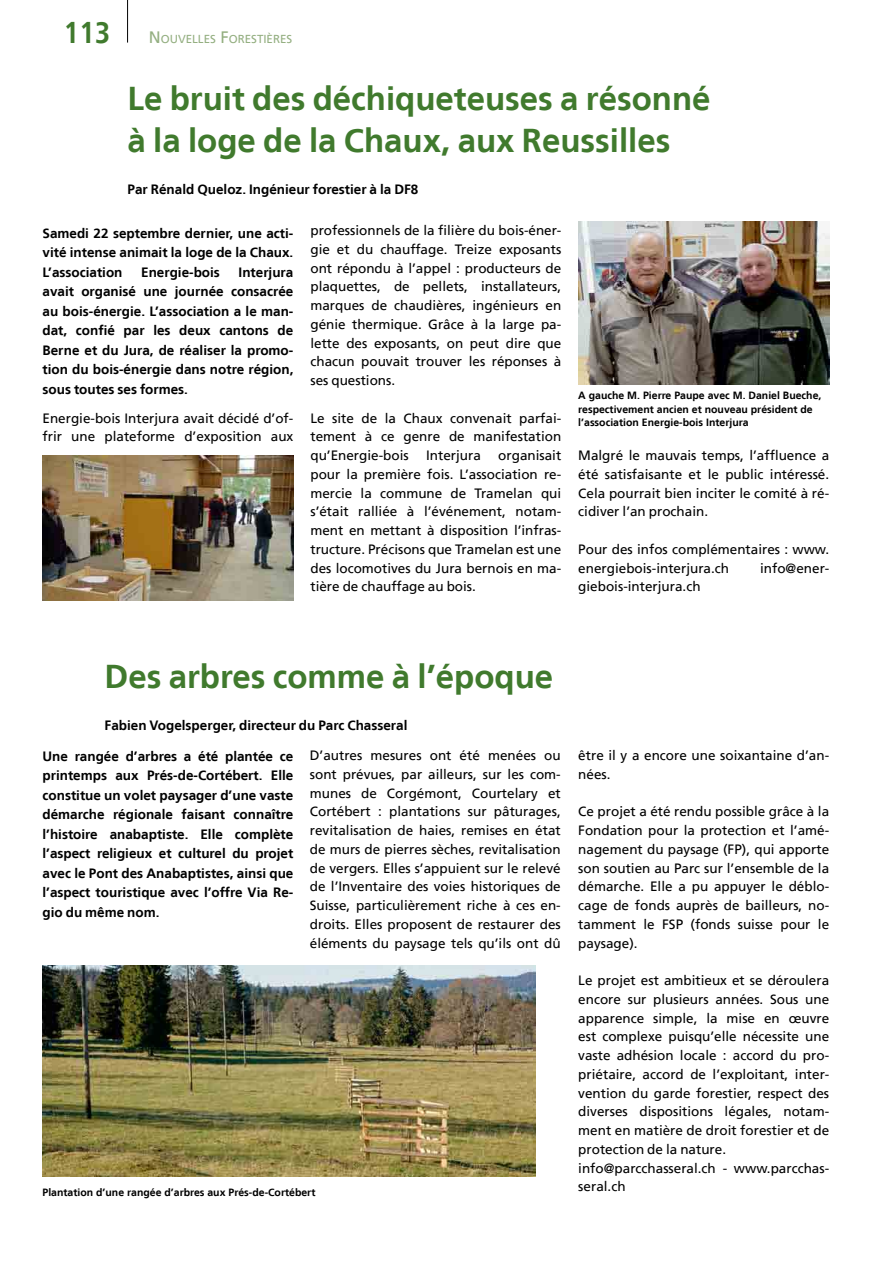
<style>
.page{position:relative;width:893px;height:1263px;background:#fff}
.page>*{position:absolute;margin:0;border:0;box-sizing:border-box;transform-origin:0 0}
.BW_-_Titel_f{font:700 33px "Frutiger LT";color:#407a2d}
.t1{font:700 condensed 30px "Frutiger LT";color:#407a2d}
.BWB_-_Text_f{font:13.5px/18.8px "Frutiger LT";color:#000;text-align:justify}
.BW_-_Lead_f{font:700 13.5px/19.5px "Frutiger LT";color:#000;text-align:justify}
.BW_-_Autor{font:700 13.5px "Frutiger LT";color:#000}
.t2{font:11.55px "Frutiger LT";color:#94af81}
.BW_-_Bildlegende_f{font:700 10.5px/13.5px "Frutiger LT";color:#000}
.s1{font-size:16.5px}
</style>
<div class="page">
<hr style="left:127px;top:0;width:1px;height:43px;background:#000">
<img style="left:43px;top:455px;width:250px;height:146px">
<img style="left:578px;top:221px;width:251px;height:163px">
<img style="left:43px;top:965px;width:492px;height:212px">
<p class="t1" style="left:64px;top:14px;width:48px">113</p>
<p class="t2" style="left:149px;top:32px;width:145px"><span class="s1">N</span>OUVELLES <span class="s1">F</span>ORESTIÈRES</p>
<p class="BW_-_Titel_f" style="left:128px;top:79px;width:585px">Le bruit des déchiqueteuses a résonné</p>
<p class="BW_-_Titel_f" style="left:128px;top:121px;width:544px">à la loge de la Chaux, aux Reussilles</p>
<p class="BW_-_Autor" style="left:128px;top:181px;width:292px">Par Rénald Queloz. Ingénieur forestier à la DF8</p>
<p class="BW_-_Lead_f" style="left:43px;top:223px;width:252px">Samedi 22 septembre dernier, une acti&shy;vité intense animait la loge de la Chaux.<br>L’association</p>
<p class="BWB_-_Text_f" style="left:310px;top:221px;width:252px">professionnels de la filière du bois-éner&shy;gie et du chauffage. Treize exposants ont répondu à l’appel : producteurs de plaquettes, de pellets, installateurs, marques de chaudières, ingénieurs en génie thermique. Grâce à la large pa&shy;lette des exposants, on peut dire que chacun pouvait trouver les réponses à ses questions.</p>
<p class="BWB_-_Text_f" style="left:310px;top:409px;width:252px">Le site de la Chaux convenait parfai&shy;tement à ce genre de manifestation qu’Energie-bois</p>
<p class="BW_-_Lead_f" style="left:141px;top:262px;width:80px">Energie-bois</p>
<p class="BW_-_Lead_f" style="left:43px;top:262px;width:252px;text-indent:196px">Interjura avait organisé une journée consacrée au bois-énergie. L’association a le man&shy;dat, confié par les deux cantons de Berne et du Jura, de réaliser la promo&shy;tion du bois-énergie dans notre région, sous toutes ses formes.</p>
<p class="BWB_-_Text_f" style="left:43px;top:409px;width:252px">Energie-bois Interjura avait décidé d’of&shy;frir une plateforme d’exposition aux</p>
<p class="BW_-_Bildlegende_f" style="left:578px;top:389px;width:245px">A gauche M. Pierre Paupe avec M. Daniel Bueche, respectivement ancien et nouveau président de l’association Energie-bois Interjura</p>
<p class="BWB_-_Text_f" style="left:578px;top:446px;width:252px">Malgré le mauvais temps, l’affluence a été satisfaisante et le public intéressé.<br>Cela pourrait bien inciter le comité à ré&shy;cidiver l’an prochain.</p>
<p class="BWB_-_Text_f" style="left:578px;top:540px;width:252px">Pour des infos complémentaires : www. energiebois-interjura.ch</p>
<p class="BWB_-_Text_f" style="left:310px;top:446px;width:252px;text-indent:188px">organisait pour la première fois. L’association re&shy;mercie la commune de Tramelan qui s’était ralliée à l’événement, notam&shy;ment en mettant à disposition l’infras&shy;tructure. Précisons que Tramelan est une des locomotives du Jura bernois en ma&shy;tière de chauffage au bois.</p>
<p class="BWB_-_Text_f" style="left:426px;top:446px;width:56px">Interjura</p>
<p class="BWB_-_Text_f" style="left:760px;top:559px;width:71px">info@ener-</p>
<p class="BWB_-_Text_f" style="left:578px;top:577px;width:124px">giebois-interjura.ch</p>
<p class="BW_-_Titel_f" style="left:105px;top:657px;width:450px">Des arbres comme à l’époque</p>
<p class="BW_-_Autor" style="left:105px;top:717px;width:304px">Fabien Vogelsperger, directeur du Parc Chasseral</p>
<p class="BW_-_Lead_f" style="left:43px;top:746px;width:252px">Une rangée d’arbres a été plantée ce printemps aux Prés-de-Cortébert. Elle constitue un volet paysager d’une vaste démarche régionale faisant connaître l’histoire anabaptiste. Elle complète l’aspect religieux et culturel du projet avec le Pont des Anabaptistes, ainsi que l’aspect touristique avec l’offre Via Re&shy;gio du même nom.</p>
<p class="BWB_-_Text_f" style="left:310px;top:746px;width:252px">D’autres mesures ont été menées ou sont prévues, par ailleurs, sur les com&shy;munes de Corgémont, Courtelary et Cortébert : plantations sur pâturages, revitalisation de haies, remises en état de murs de pierres sèches, revitalisation de vergers. Elles s’appuient sur le relevé de l’Inventaire des voies historiques de Suisse, particulièrement riche à ces en&shy;droits. Elles proposent de restaurer des éléments du paysage tels qu’ils ont dû</p>
<p class="BWB_-_Text_f" style="left:578px;top:746px;width:252px">être il y a encore une soixantaine d’an&shy;nées.</p>
<p class="BWB_-_Text_f" style="left:578px;top:802px;width:252px">Ce projet a été rendu possible grâce à la Fondation pour la protection et l’amé&shy;nagement du paysage (FP), qui apporte son soutien au Parc sur l’ensemble de la démarche. Elle a pu appuyer le déblo&shy;cage de fonds auprès de bailleurs, no&shy;tamment le FSP (fonds suisse pour le paysage).</p>
<p class="BWB_-_Text_f" style="left:578px;top:971px;width:252px">Le projet est ambitieux et se déroulera encore sur plusieurs années. Sous une apparence simple, la mise en œuvre est complexe puisqu’elle nécessite une vaste adhésion locale : accord du pro&shy;priétaire, accord de l’exploitant, inter&shy;vention du garde forestier, respect des diverses dispositions légales, notam&shy;ment en matière de droit forestier et de protection de la nature.</p>
<p class="BWB_-_Text_f" style="left:578px;top:1159px;width:252px">info@parcchasseral.ch - www.parcchas&shy;seral.ch</p>
<p class="BW_-_Bildlegende_f" style="left:43px;top:1186px;width:274px">Plantation d’une rangée d’arbres aux Prés-de-Cortébert</p>
</div>
